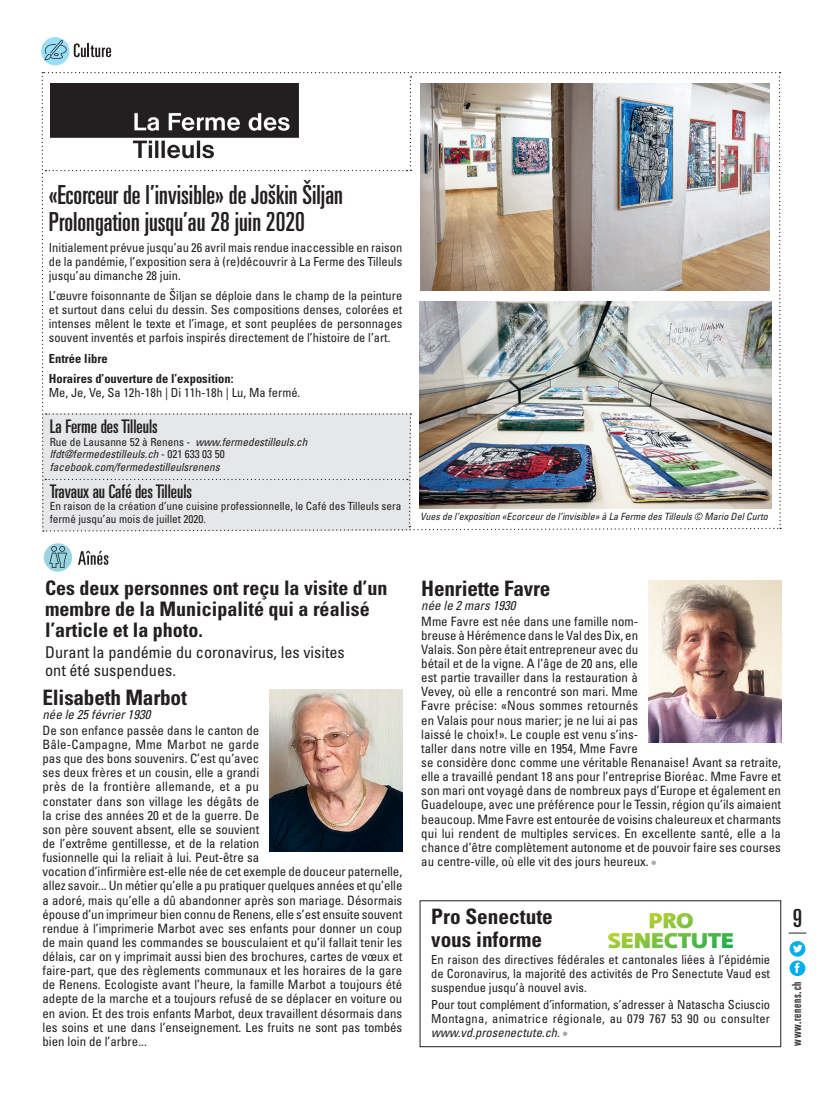
<style>
.page{position:relative;width:833px;height:1099px;background:#fff}
.page>*{position:absolute;margin:0;border:0;box-sizing:border-box;transform-origin:0 0}
.CIR_Base{font:ultra-condensed 26.25px "Univers LT Std";color:#231f20}
.t1{font:ultra-condensed 25px "Univers LT Std";color:#231f20}
.CIR_base_Titre{font:700 condensed 21.25px "Univers LT Std";letter-spacing:-.01em;color:#231f20}
.CIR_base_Titre-2{font:700 condensed 20px/21.2px "Univers LT Std";color:#231f20}
.CIR_Base-2{font:ultra-condensed 18.75px "Univers LT Std";color:#231f20}
.CIR_base_Titre-3{font:condensed 16.25px "Univers LT Std";color:#231f20}
.CIRTexte{font:condensed 12.88px/14.1px "Univers LT Std";color:#231f20}
.CIRTexte-2{font:italic condensed 12.88px "Univers LT Std";color:#231f20}
.CIRTexte-3{font:condensed 12.5px/13.8px "Univers LT Std";color:#231f20;text-align:justify}
.CIR_Base-3{font:condensed 12.5px/13.8px "Univers LT Std";letter-spacing:.01em;color:#231f20;text-align:justify}
.CIRTexte-4{font:700 condensed 12.5px "Univers LT Std";color:#231f20}
.t2{font:ultra-condensed 12.5px "Univers LT Std";letter-spacing:.06em;color:#231f20}
.CIR_Base-4{font:condensed 11.25px/12.5px "Univers LT Std";color:#231f20}
.CIR_Base-5{font:italic condensed 11.25px "Univers LT Std";color:#231f20}
.CIR_Base-6{font:italic condensed 10px "Univers LT Std";color:#231f20}
.s1{font-style:italic}
.s2{font-style:normal}
.s3{font-size:14.38px;color:#a8a9ad}
</style>
<div class="page">
<div style="left:41px;top:37px;width:28px;height:28px;background:#9adef8;border-radius:50%"></div>
<svg style="left:74px;top:43px;width:37px;height:14px"></svg>
<svg style="left:44px;top:40px;width:23px;height:21px"></svg>
<svg style="left:41px;top:72px;width:740px;height:460px"></svg>
<img style="left:420px;top:83px;width:349px;height:207px">
<img style="left:420px;top:301px;width:351px;height:207px">
<img style="left:608px;top:913px;width:125px;height:36px">
<img style="left:270px;top:689px;width:132px;height:162px">
<img style="left:648px;top:580px;width:133px;height:162px">
<div style="left:44px;top:543px;width:28px;height:28px;background:#9ad4e3;border-radius:50%"></div>
<svg style="left:78px;top:551px;width:30px;height:14px"></svg>
<svg style="left:49px;top:546px;width:18px;height:22px"></svg>
<svg style="left:789px;top:941px;width:16px;height:15px"></svg>
<svg style="left:793px;top:944px;width:9px;height:8px"></svg>
<svg style="left:789px;top:960px;width:16px;height:16px"></svg>
<svg style="left:794px;top:962px;width:5px;height:10px"></svg>
<svg style="left:788px;top:932px;width:18px;height:1px"></svg>
<p class="CIR_Base" style="left:49px;top:179px;width:295px">«Ecorceur de l’invisible» de Joškin Šiljan</p>
<p class="CIR_Base" style="left:49px;top:207px;width:258px">Prolongation jusqu’au 28 juin 2020</p>
<p class="CIRTexte-3" style="left:49px;top:240px;width:355px">Initialement prévue jusqu’au 26 avril mais rendue inaccessible en raison de la pandémie, l’exposition sera à (re)découvrir à La Ferme des Tilleuls jusqu’au dimanche 28 juin.</p>
<p class="CIRTexte-3" style="left:49px;top:289px;width:355px">L’œuvre foisonnante de Šiljan se déploie dans le champ de la peinture et surtout dans celui du dessin. Ses compositions denses, colorées et intenses mêlent le texte et l’image, et sont peuplées de personnages souvent inventés et parfois inspirés directement de l’histoire de l’art.</p>
<p class="CIRTexte-4" style="left:49px;top:350px;width:61px">Entrée libre</p>
<p class="CIRTexte-4" style="left:49px;top:371px;width:186px">Horaires d’ouverture de l’exposition:</p>
<p class="CIRTexte-3" style="left:49px;top:385px;width:253px">Me, Je, Ve, Sa 12h-18h | Di 11h-18h | Lu, Ma fermé.</p>
<p class="CIR_Base-2" style="left:50px;top:416px;width:110px">La Ferme des Tilleuls</p>
<p class="CIR_Base-4" style="left:50px;top:435px;width:259px">Rue de Lausanne 52 à Renens - <span class="s1">www.fermedestilleuls.ch</span></p>
<p class="CIR_Base-5" style="left:50px;top:447px;width:177px">lfdt@fermedestilleuls.ch <span class="s2">- 021 633 03 50</span></p>
<p class="CIR_Base-5" style="left:50px;top:459px;width:171px">facebook.com/fermedestilleulsrenens</p>
<p class="CIR_Base-2" style="left:50px;top:480px;width:144px">Travaux au Café des Tilleuls</p>
<p class="CIR_Base-4" style="left:50px;top:500px;width:353px">En raison de la création d’une cuisine professionnelle, le Café des Tilleuls sera fermé jusqu’au mois de juillet 2020.</p>
<p class="CIR_Base-6" style="left:420px;top:510px;width:349px">Vues de l’exposition «Ecorceur de l’invisible» à La Ferme des Tilleuls © Mario Del Curto</p>
<p class="CIR_base_Titre-2" style="left:45px;top:577px;width:344px">Ces deux personnes ont reçu la visite d’un membre de la Municipalité qui a réalisé</p>
<p class="CIR_base_Titre-2" style="left:45px;top:619px;width:159px">l’article et la photo.</p>
<p class="CIR_base_Titre-3" style="left:45px;top:642px;width:301px">Durant la pandémie du coronavirus, les visites</p>
<p class="CIR_base_Titre-3" style="left:45px;top:659px;width:132px">ont été suspendues.</p>
<p class="CIR_base_Titre" style="left:43px;top:684px;width:146px">Elisabeth Marbot</p>
<p class="CIRTexte-2" style="left:43px;top:706px;width:109px">née le 25 février 1930</p>
<p class="CIRTexte" style="left:43px;top:723px;width:361px">De son enfance passée dans le canton de<br>Bâle-Campagne, Mme Marbot ne garde<br>pas que des bons souvenirs. C’est qu’avec<br>ses deux frères et un cousin, elle a grandi<br>près de la frontière allemande, et a pu<br>constater dans son village les dégâts de<br>la crise des années 20 et de la guerre. De<br>son père souvent absent, elle se souvient<br>de l’extrême gentillesse, et de la relation<br>fusionnelle qui la reliait à lui. Peut-être sa<br>vocation d’infirmière est-elle née de cet exemple de douceur paternelle, allez savoir... Un métier qu’elle a pu pratiquer quelques années et qu’elle a adoré, mais qu’elle a dû abandonner après son mariage. Désormais épouse d’un imprimeur bien connu de Renens, elle s’est ensuite souvent rendue à l’imprimerie Marbot avec ses enfants pour donner un coup de main quand les commandes se bousculaient et qu’il fallait tenir les délais, car on y imprimait aussi bien des brochures, cartes de vœux et faire-part, que des règlements communaux et les horaires de la gare de Renens. Ecologiste avant l’heure, la famille Marbot a toujours été adepte de la marche et a toujours refusé de se déplacer en voiture ou en avion. Et des trois enfants Marbot, deux travaillent désormais dans les soins et une dans l’enseignement. Les fruits ne sont pas tombés bien loin de l’arbre...</p>
<p class="CIR_base_Titre" style="left:421px;top:575px;width:131px">Henriette Favre</p>
<p class="CIRTexte-2" style="left:421px;top:597px;width:96px">née le 2 mars 1930</p>
<p class="CIRTexte" style="left:421px;top:614px;width:361px">Mme Favre est née dans une famille nom-<br>breuse à Hérémence dans le Val des Dix, en<br>Valais. Son père était entrepreneur avec du<br>bétail et de la vigne. A l’âge de 20 ans, elle<br>est partie travailler dans la restauration à<br>Vevey, où elle a rencontré son mari. Mme<br>Favre précise: «Nous sommes retournés<br>en Valais pour nous marier; je ne lui ai pas<br>laissé le choix!». Le couple est venu s’ins-<br>taller dans notre ville en 1954, Mme Favre<br>se considère donc comme une véritable Renanaise! Avant sa retraite, elle a travaillé pendant 18 ans pour l’entreprise Bioréac. Mme Favre et son mari ont voyagé dans de nombreux pays d’Europe et également en Guadeloupe, avec une préférence pour le Tessin, région qu’ils aimaient beaucoup. Mme Favre est entourée de voisins chaleureux et charmants qui lui rendent de multiples services. En excellente santé, elle a la chance d’être complètement autonome et de pouvoir faire ses courses au centre-ville, où elle vit des jours heureux. <span class="s3">•</span></p>
<p class="CIR_base_Titre" style="left:431px;top:903px;width:123px">Pro Senectute</p>
<p class="CIR_base_Titre" style="left:431px;top:926px;width:112px">vous informe</p>
<p class="CIR_Base-3" style="left:431px;top:952px;width:340px">En raison des directives fédérales et cantonales liées à l’épidémie de Coronavirus, la majorité des activités de Pro Senectute Vaud est suspendue jusqu’à nouvel avis.</p>
<p class="CIR_Base-3" style="left:431px;top:997px;width:340px">Pour tout complément d’information, s’adresser à Natascha Sciuscio Montagna, animatrice régionale, au 079 767 53 90 ou consulter <span class="s1">www.vd.prosenectute.ch.</span> <span class="s3">•</span></p>
<p class="t1" style="left:793px;top:903px;width:11px">9</p>
<p class="t2" style="left:789px;top:1045px;width:65px;rotate:-90deg">www.renens.ch</p>
</div>
